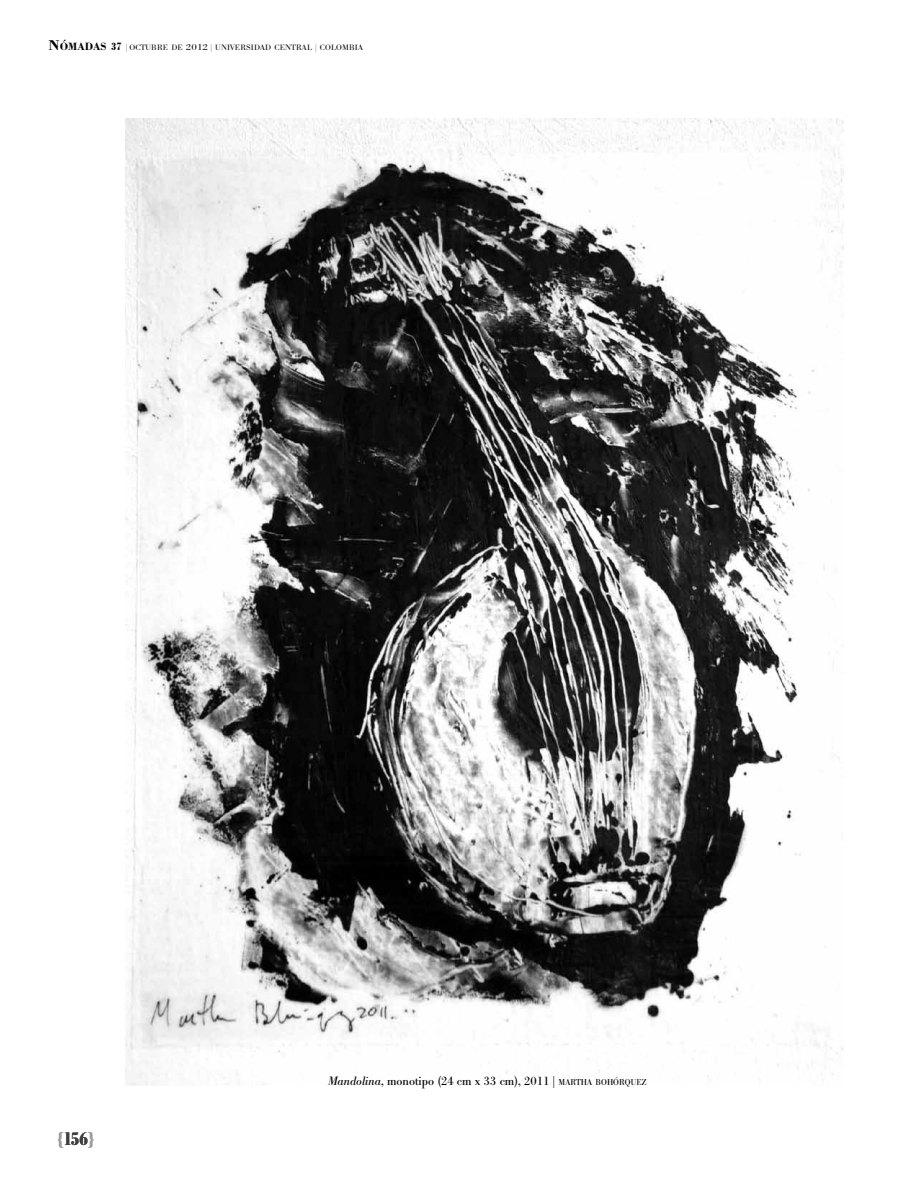
<style>
.page{position:relative;width:915px;height:1191px;background:#fff}
.page>*{position:absolute;margin:0;border:0;box-sizing:border-box;transform-origin:0 0}
.t1{font:700 condensed 18px "Bodoni BE";color:#3e3d40}
.t2{font:12px "Bodoni BE";color:#000}
.t3{font:300 7.8px "Bodoni BE";letter-spacing:.02em;color:#000;scale:1.09 1}
.s1{font-family:"Bodoni";font-weight:700;font-size:14.7px}
.s2{font-family:"Bodoni";font-weight:700;font-size:10.95px}
.s3{font-weight:700;font-stretch:condensed;font-size:10.5px}
.s4{font-size:8.25px}
.s5{font-size:8.55px}
.s6{color:#9c9e9f}
.s7{font-style:italic}
.s8{font-size:8.4px}
</style>
<div class="page">
<img style="left:125px;top:119px;width:718px;height:966px">
<p class="t3" style="left:48px;top:43px;width:290px"><span class="s1">N</span><span class="s2">ÓMADAS</span> <span class="s3">37</span> <span class="s4">|</span> OCTUBRE DE <span class="s5">2012</span> <span class="s4">|</span> UNIVERSIDAD CENTRAL <span class="s4">|</span> COLOMBIA</p>
<h1 class="t1" style="left:57px;top:1128px;width:39px"><span class="s6">{</span>156<span class="s6">}</span></h1>
<h2 class="t2" style="left:328px;top:1074px;width:320px"><span class="s7">Mandolina</span>, monotipo (24 cm x 33 cm), 2011 | <span class="s8">MARTHA BOHÓRQUEZ</span></h2>
</div>
